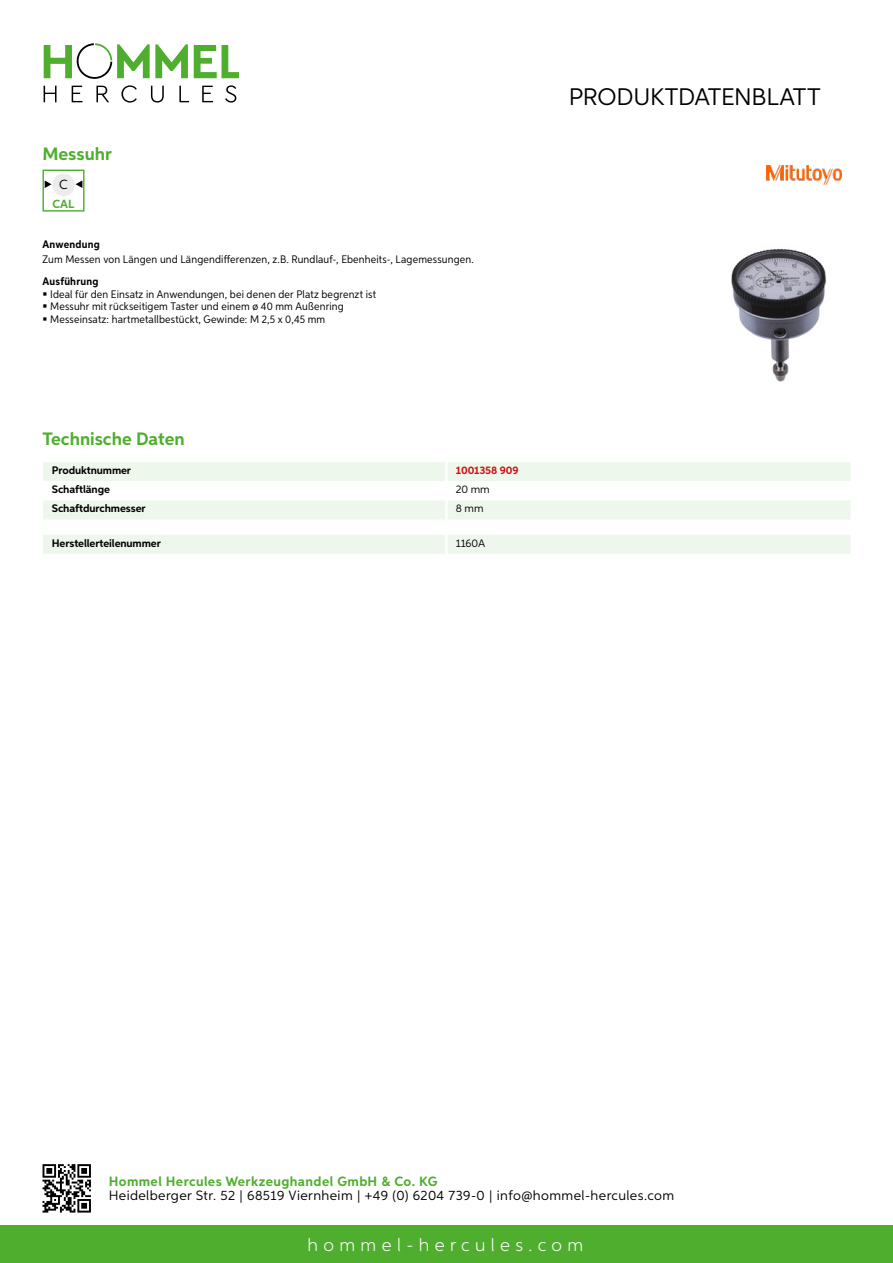
<style>
.page{position:relative;width:893px;height:1263px;background:#fff}
.page>*{position:absolute;margin:0;border:0;box-sizing:border-box;transform-origin:0 0}
.t1{font:24px "Aspira";letter-spacing:-.01em;color:#000}
.t2{font:700 18px "Aspira";color:#50ae2f}
.t3{font:300 18px "Aspira";letter-spacing:.3em;color:#fff}
.t4{font:13.5px "Aspira";letter-spacing:.03em;color:#000}
.t5{font:700 13.5px "Aspira";letter-spacing:.03em;color:#50ae2f}
.t6{font:13.35px "Aspira";color:#000}
.t7{font:700 11.85px "Aspira";color:#50ae2f}
.t8{font:10.95px/12.8px "Aspira Nar";letter-spacing:.015em;color:#000}
.t9{font:700 10.95px "Aspira";letter-spacing:-.01em;color:#000}
.t10{font:700 10.95px "Aspira Nar";letter-spacing:.02em;color:#000}
.t11{font:10.95px "Aspira";letter-spacing:-.01em;color:#000}
.t12{font:700 10.95px "Aspira";letter-spacing:-.01em;color:#cd1013}
</style>
<div class="page">
<div style="left:0;top:1226px;width:893px;height:37px;background:#50ae2f"></div>
<svg style="left:43px;top:1164px;width:48px;height:48px"></svg>
<svg style="left:194px;top:45px;width:45px;height:33px"></svg>
<svg style="left:44px;top:43px;width:144px;height:36px"></svg>
<svg style="left:44px;top:86px;width:13px;height:16px"></svg>
<svg style="left:72px;top:86px;width:10px;height:16px"></svg>
<svg style="left:96px;top:86px;width:13px;height:16px"></svg>
<svg style="left:121px;top:85px;width:16px;height:18px"></svg>
<svg style="left:151px;top:86px;width:13px;height:17px"></svg>
<svg style="left:179px;top:86px;width:10px;height:16px"></svg>
<svg style="left:202px;top:86px;width:11px;height:16px"></svg>
<svg style="left:225px;top:85px;width:11px;height:18px"></svg>
<svg style="left:43px;top:462px;width:807px;height:57px"></svg>
<hr style="left:445px;top:500px;width:3px;height:19px;background:#fff">
<div style="left:43px;top:535px;width:807px;height:19px;background:#eef7eb"></div>
<hr style="left:445px;top:535px;width:3px;height:19px;background:#fff">
<div style="left:43px;top:170px;width:42px;height:42px;border:1px solid #50ae2f"></div>
<div style="left:52px;top:173px;width:23px;height:23px;background:#ececec;border-radius:50%"></div>
<svg style="left:76px;top:180px;width:6px;height:8px"></svg>
<svg style="left:45px;top:180px;width:7px;height:8px"></svg>
<img style="left:731px;top:248px;width:95px;height:134px">
<img style="left:766px;top:166px;width:76px;height:19px">
<h2 class="t2" style="left:43px;top:142px;width:71px">Messuhr</h2>
<p class="t6" style="left:59px;top:176px;width:10px">C</p>
<p class="t7" style="left:53px;top:196px;width:23px">CAL</p>
<p class="t10" style="left:43px;top:237px;width:59px">Anwendung</p>
<p class="t8" style="left:43px;top:252px;width:433px">Zum Messen von Längen und Längendifferenzen, z.B. Rundlauf-, Ebenheits-, Lagemessungen.</p>
<p class="t10" style="left:43px;top:274px;width:58px">Ausführung</p>
<p class="t8" style="left:50px;top:287px;width:327px">Ideal für den Einsatz in Anwendungen, bei denen der Platz begrenzt ist<br>Messuhr mit rückseitigem Taster und einem ø 40 mm Außenring<br>Messeinsatz: hartmetallbestückt, Gewinde: M 2,5 x 0,45 mm</p>
<h2 class="t2" style="left:43px;top:428px;width:144px">Technische Daten</h2>
<p class="t9" style="left:52px;top:463px;width:81px">Produktnummer</p>
<p class="t12" style="left:456px;top:463px;width:64px">1001358 909</p>
<p class="t9" style="left:52px;top:483px;width:60px">Schaftlänge</p>
<p class="t11" style="left:456px;top:483px;width:35px">20 mm</p>
<p class="t9" style="left:52px;top:502px;width:95px">Schaftdurchmesser</p>
<p class="t11" style="left:456px;top:502px;width:29px">8 mm</p>
<p class="t9" style="left:52px;top:536px;width:111px">Herstellerteilenummer</p>
<p class="t11" style="left:456px;top:536px;width:31px">1160A</p>
<h1 class="t1" style="left:569px;top:82px;width:253px">Produktdatenblatt</h1>
<p class="t5" style="left:109px;top:1172px;width:330px">Hommel Hercules Werkzeughandel GmbH &amp; Co. KG</p>
<p class="t4" style="left:109px;top:1187px;width:567px">Heidelberger Str. 52 | 68519 Viernheim | +49 (0) 6204 739-0 | info@hommel-hercules.com</p>
<h2 class="t3" style="left:307px;top:1234px;width:277px">hommel-hercules.com</h2>
</div>
